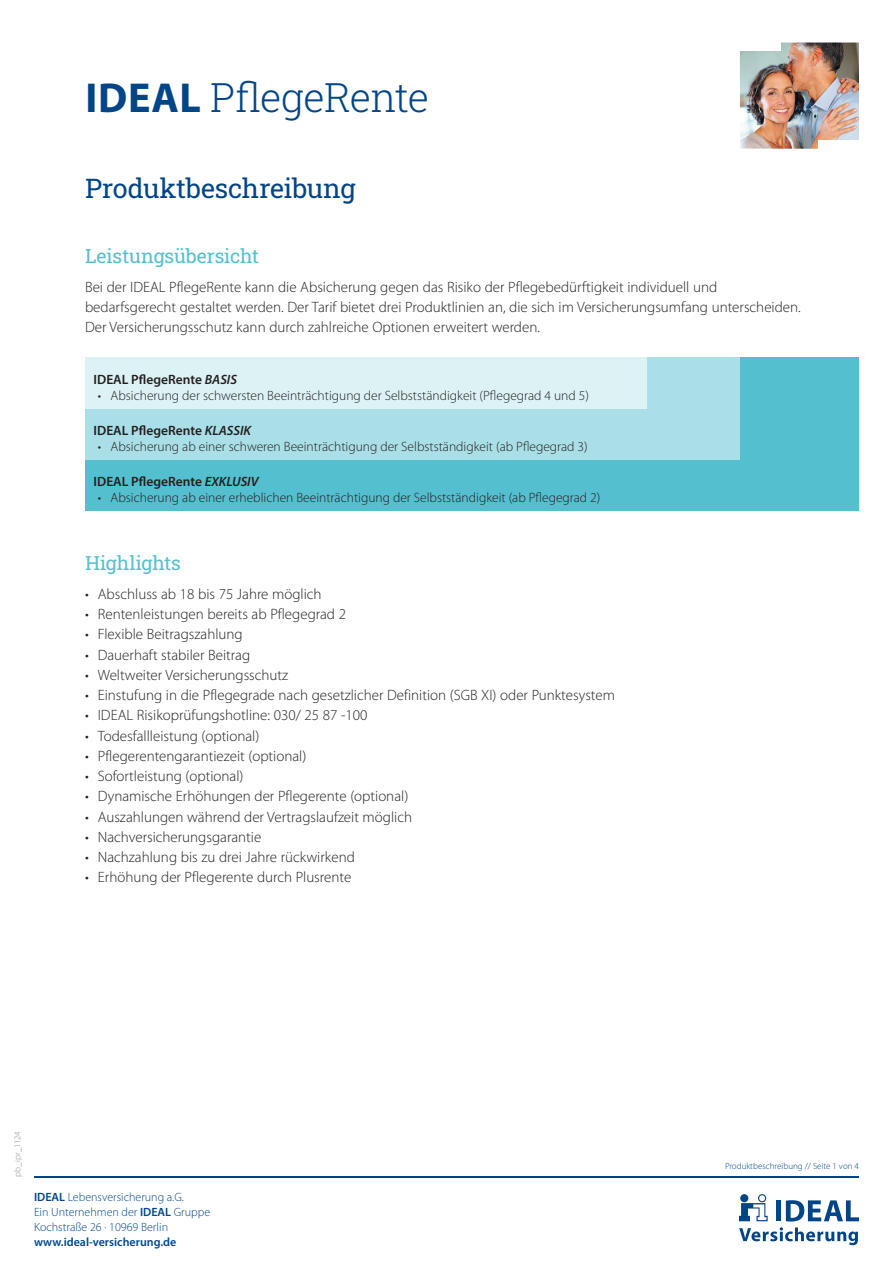
<style>
.page{position:relative;width:893px;height:1263px;background:#fff}
.page>*{position:absolute;margin:0;border:0;box-sizing:border-box;transform-origin:0 0}
.t1{font:300 40.5px "Roboto Slab";letter-spacing:-.015em;color:#014588}
.t2{font:27px "Roboto Slab";letter-spacing:-.005em;color:#014588}
.t3{font:19.5px "Roboto Slab";letter-spacing:-.005em;color:#54bfcf}
.Fliesstexte{font:300 15px/20.2px "Myriad Pro";color:#231f20}
.t4{font:300 13.5px "Myriad Pro";color:#231f20}
.t5{font:600 13.5px "Myriad Pro";color:#231f20}
.t6{font:300 12px/15px "Myriad Pro";color:#014588}
.t7{font:600 12px "Myriad Pro";color:#014588}
.t8{font:300 9px "Myriad Pro";color:#014588}
.t9{font:300 9px "Myriad Pro";letter-spacing:-.005em;color:#939598}
.s1{font-family:"Myriad Pro";font-weight:700;font-size:42px}
.s2{font-style:italic}
.s3{font-weight:600}
</style>
<div class="page">
<svg style="left:739px;top:1194px;width:29px;height:27px"></svg>
<div style="left:776px;top:1200px;width:5px;height:21px;background:#014588"></div>
<svg style="left:786px;top:1200px;width:73px;height:21px"></svg>
<svg style="left:739px;top:1227px;width:119px;height:18px"></svg>
<hr style="left:34px;top:1177px;width:825px;height:1px;background:#014588">
<img style="left:740px;top:43px;width:119px;height:106px">
<div style="left:725px;top:30px;width:55px;height:21px;background:#fff"></div>
<div style="left:819px;top:140px;width:55px;height:22px;background:#fff"></div>
<div style="left:85px;top:357px;width:774px;height:154px;background:#54bfcf"></div>
<div style="left:85px;top:357px;width:655px;height:102px;background:#aadfe7"></div>
<div style="left:85px;top:357px;width:561px;height:51px;background:#ddf2f5"></div>
<h1 class="t1" style="left:85px;top:70px;width:345px"><span class="s1">IDEAL</span> PflegeRente</h1>
<h2 class="t2" style="left:85px;top:170px;width:272px">Produktbeschreibung</h2>
<h2 class="t3" style="left:85px;top:242px;width:176px">Leistungsübersicht</h2>
<p class="Fliesstexte" style="left:85px;top:276px;width:717px">Bei der IDEAL PflegeRente kann die Absicherung gegen das Risiko der Pflegebedürftigkeit individuell und bedarfsgerecht gestaltet werden. Der Tarif bietet drei Produktlinien an, die sich im Versicherungsumfang unterscheiden.<br>Der Versicherungsschutz kann durch zahlreiche Optionen erweitert werden.</p>
<p class="t5" style="left:94px;top:370px;width:145px">IDEAL PflegeRente <span class="s2">BASIS</span></p>
<p class="t4" style="left:98px;top:387px;width:493px">• Absicherung der schwersten Beeinträchtigung der Selbstständigkeit (Pflegegrad 4 und 5)</p>
<p class="t5" style="left:94px;top:421px;width:159px">IDEAL PflegeRente <span class="s2">KLASSIK</span></p>
<p class="t4" style="left:98px;top:438px;width:491px">• Absicherung ab einer schweren Beeinträchtigung der Selbstständigkeit (ab Pflegegrad 3)</p>
<p class="t5" style="left:94px;top:472px;width:167px">IDEAL PflegeRente <span class="s2">EXKLUSIV</span></p>
<p class="t4" style="left:98px;top:489px;width:504px">• Absicherung ab einer erheblichen Beeinträchtigung der Selbstständigkeit (ab Pflegegrad 2)</p>
<h2 class="t3" style="left:85px;top:550px;width:97px">Highlights</h2>
<p class="Fliesstexte" style="left:85px;top:584px;width:238px">• Abschluss ab 18 bis 75 Jahre möglich</p>
<p class="Fliesstexte" style="left:85px;top:604px;width:262px">• Rentenleistungen bereits ab Pflegegrad 2</p>
<p class="Fliesstexte" style="left:85px;top:624px;width:159px">• Flexible Beitragszahlung</p>
<p class="Fliesstexte" style="left:85px;top:644px;width:167px">• Dauerhaft stabiler Beitrag</p>
<p class="Fliesstexte" style="left:85px;top:665px;width:205px">• Weltweiter Versicherungsschutz</p>
<p class="Fliesstexte" style="left:85px;top:685px;width:531px">• Einstufung in die Pflegegrade nach gesetzlicher Definition (SGB XI) oder Punktesystem</p>
<p class="Fliesstexte" style="left:85px;top:705px;width:284px">• IDEAL Risikoprüfungshotline: 030/ 25 87 -100</p>
<p class="Fliesstexte" style="left:85px;top:725px;width:176px">• Todesfallleistung (optional)</p>
<p class="Fliesstexte" style="left:85px;top:746px;width:223px">• Pflegerentengarantiezeit (optional)</p>
<p class="Fliesstexte" style="left:85px;top:766px;width:160px">• Sofortleistung (optional)</p>
<p class="Fliesstexte" style="left:85px;top:786px;width:325px">• Dynamische Erhöhungen der Pflegerente (optional)</p>
<p class="Fliesstexte" style="left:85px;top:806px;width:328px">• Auszahlungen während der Vertragslaufzeit möglich</p>
<p class="Fliesstexte" style="left:85px;top:827px;width:178px">• Nachversicherungsgarantie</p>
<p class="Fliesstexte" style="left:85px;top:847px;width:271px">• Nachzahlung bis zu drei Jahre rückwirkend</p>
<p class="Fliesstexte" style="left:85px;top:867px;width:268px">• Erhöhung der Pflegerente durch Plusrente</p>
<p class="t9" style="left:12px;top:1177px;width:47px;rotate:-90deg">pb_ipr_1124</p>
<p class="t6" style="left:34px;top:1190px;width:178px"><span class="s3">IDEAL</span> Lebensversicherung a.G.<br>Ein Unternehmen der <span class="s3">IDEAL</span> Gruppe<br>Kochstraße 26 · 10969 Berlin</p>
<p class="t7" style="left:34px;top:1235px;width:144px">www.ideal-versicherung.de</p>
<p class="t8" style="left:725px;top:1161px;width:135px">Produktbeschreibung // Seite 1 von 4</p>
</div>
